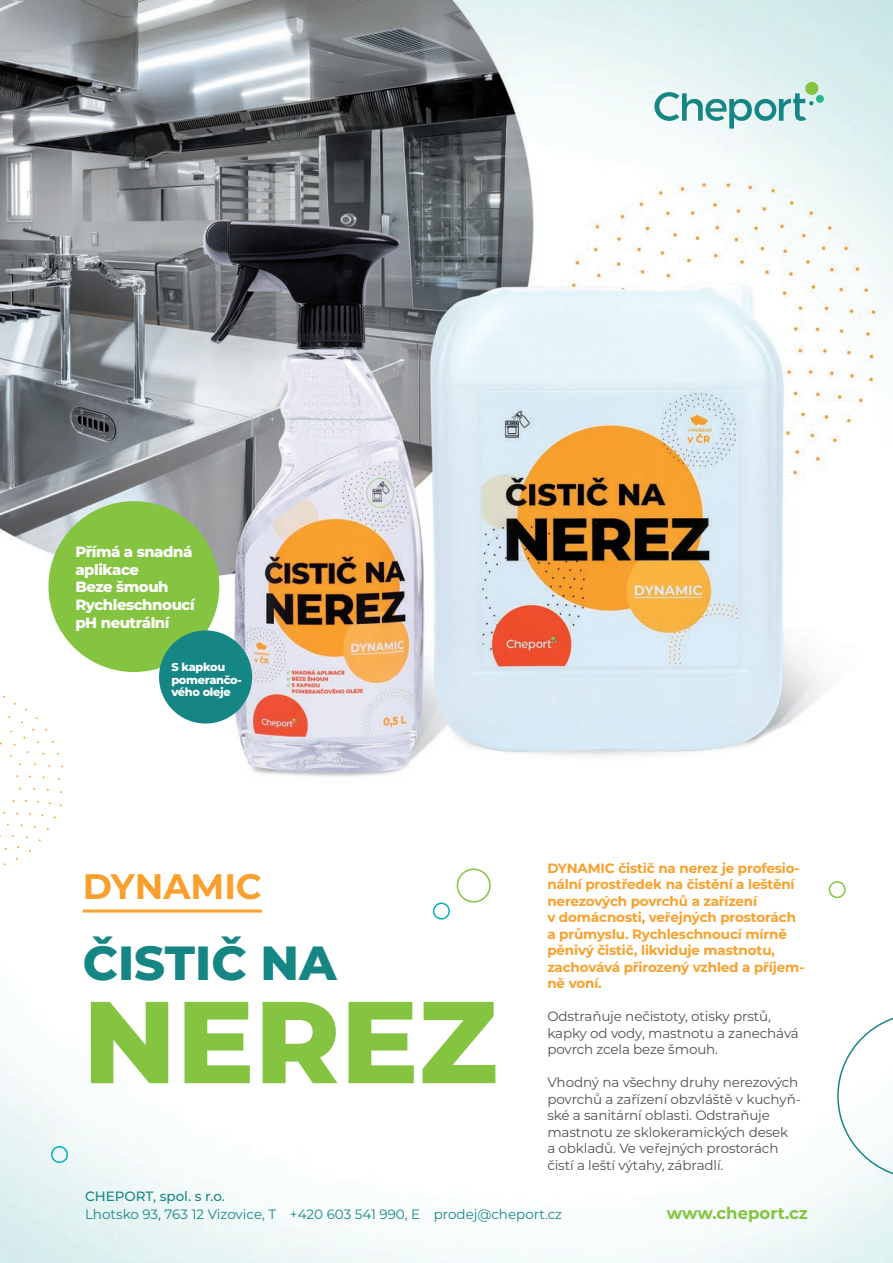
<style>
.page{position:relative;width:893px;height:1263px;background:#fff}
.page>*{position:absolute;margin:0;border:0;box-sizing:border-box;transform-origin:0 0}
.t1{font:800 116.1px "Montserrat";color:#84c440}
.t2{font:800 47.85px "Montserrat";color:#168684}
.t3{font:700 35.4px "Montserrat";color:#f8a02b}
.t4{font:700 16.5px "Montserrat";color:#84c440}
.t5{font:800 14.85px/17.9px "Montserrat";letter-spacing:-.03em;color:#fff}
.t6{font:13.5px/16.5px "Montserrat";letter-spacing:-.01em;color:#505052}
.t7{font:700 13.5px/16.5px "Montserrat";letter-spacing:-.01em;color:#f8a02b}
.t8{font:13.5px "Montserrat";color:#168684}
.t9{font:500 13.5px "Montserrat";color:#168684}
.t10{font:800 11.4px/12.3px "Montserrat";letter-spacing:-.03em;color:#fff}
</style>
<div class="page">
<img style="left:0;top:0;width:893px;height:1263px">
<svg style="left:654px;top:81px;width:170px;height:48px"></svg>
<div style="left:48px;top:501px;width:171px;height:171px;background:#84c440;border-radius:50%"></div>
<div style="left:159px;top:630px;width:93px;height:93px;background:#168684;border-radius:50%"></div>
<div style="left:457px;top:868px;width:34px;height:34px;border:2px solid #84c440;border-radius:50%"></div>
<div style="left:433px;top:902px;width:17px;height:17px;border:2px solid #00b2b5;border-radius:50%"></div>
<div style="left:51px;top:1146px;width:17px;height:17px;border:2px solid #00b2b5;border-radius:50%"></div>
<div style="left:829px;top:881px;width:17px;height:17px;border:2px solid #84c440;border-radius:50%"></div>
<svg style="left:837px;top:1012px;width:56px;height:167px"></svg>
<hr style="left:83px;top:909px;width:179px;height:3px;background:#f8a02b">
<p class="t5" style="left:75px;top:542px;width:121px">Přímá a snadná aplikace<br>Beze šmouh<br>Rychleschnoucí pH neutrální</p>
<p class="t10" style="left:171px;top:660px;width:72px">S kapkou pomerančo&shy;vého oleje</p>
<h3 class="t3" style="left:83px;top:861px;width:181px">DYNAMIC</h3>
<p class="t7" style="left:547px;top:859px;width:259px">DYNAMIC čistič na nerez je profesio&shy;nální prostředek na čistění a leštění nerezových povrchů a zařízení<br>v domácnosti, veřejných prostorách a průmyslu. Rychleschnoucí mírně pěnivý čistič, likviduje mastnotu, zachovává přirozený vzhled a příjem&shy;ně voní.</p>
<p class="t6" style="left:547px;top:1008px;width:253px">Odstraňuje nečistoty, otisky prstů, kapky od vody, mastnotu a zanechává povrch zcela beze šmouh.</p>
<p class="t6" style="left:547px;top:1074px;width:255px">Vhodný na všechny druhy nerezových povrchů a zařízení obzvláště v kuchyň&shy;ské a sanitární oblasti. Odstraňuje mastnotu ze sklokeramických desek<br>a obkladů. Ve veřejných prostorách čistí a leští výtahy, zábradlí.</p>
<h2 class="t2" style="left:83px;top:928px;width:256px">ČISTIČ NA</h2>
<h1 class="t1" style="left:83px;top:957px;width:416px">NEREZ</h1>
<p class="t9" style="left:85px;top:1187px;width:141px">CHEPORT, spol. s r.o.</p>
<p class="t8" style="left:85px;top:1205px;width:479px">Lhotsko 93, 763 12 Vizovice, T +420 603 541 990, E prodej@cheport.cz</p>
<p class="t4" style="left:667px;top:1201px;width:142px">www.cheport.cz</p>
</div>
